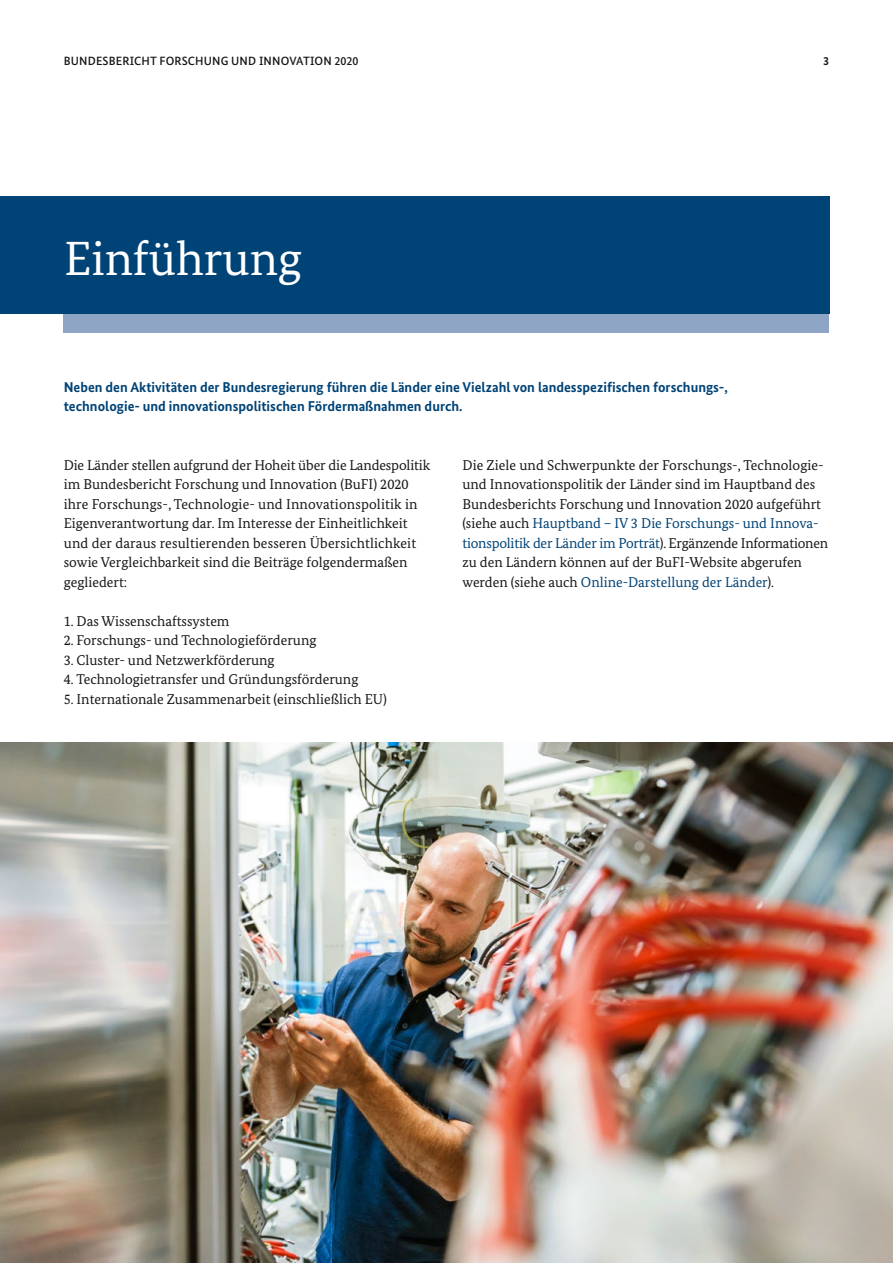
<style>
.page{position:relative;width:893px;height:1263px;background:#fff}
.page>*{position:absolute;margin:0;border:0;box-sizing:border-box;transform-origin:0 0}
.t1{font:48px "Bundes Serif";color:#fff}
.t2{font:14.25px/19.5px "Bundes Serif";color:#181716}
.t3{font:700 14.25px/19.5px "Bundes Sans";color:#004376}
.t4{font:500 12px "Bundes Sans";letter-spacing:.01em;color:#181716}
.t5{font:700 12px "Bundes Sans";color:#181716}
.s1{color:#004376}
</style>
<div class="page">
<div style="left:64px;top:314px;width:765px;height:19px;background:#8fa5c6"></div>
<div style="left:0;top:196px;width:829px;height:118px;background:#004376"></div>
<img style="left:0;top:742px;width:893px;height:521px">
<p class="t4" style="left:64px;top:53px;width:296px">BUNDESBERICHT FORSCHUNG UND INNOVATION 2020</p>
<p class="t5" style="left:823px;top:53px;width:7px">3</p>
<h1 class="t1" style="left:64px;top:229px;width:239px">Einführung</h1>
<p class="t3" style="left:64px;top:377px;width:666px">Neben den Aktivitäten der Bundesregierung führen die Länder eine Vielzahl von landesspezifischen forschungs-, technologie- und innovationspolitischen Fördermaßnahmen durch.</p>
<p class="t2" style="left:64px;top:455px;width:368px">Die Länder stellen aufgrund der Hoheit über die Landespolitik im Bundesbericht Forschung und Innovation (BuFI) 2020 ihre Forschungs-, Technologie- und Innovationspolitik in Eigenverantwortung dar. Im Interesse der Einheitlichkeit und der daraus resultierenden besseren Übersichtlichkeit sowie Vergleichbarkeit sind die Beiträge folgendermaßen gegliedert:</p>
<p class="t2" style="left:64px;top:611px;width:167px">1. Das Wissenschaftssystem</p>
<p class="t2" style="left:64px;top:630px;width:254px">2. Forschungs- und Technologieförderung</p>
<p class="t2" style="left:64px;top:650px;width:212px">3. Cluster- und Netzwerkförderung</p>
<p class="t2" style="left:64px;top:669px;width:296px">4. Technologietransfer und Gründungsförderung</p>
<p class="t2" style="left:64px;top:689px;width:325px">5. Internationale Zusammenarbeit (einschließlich EU)</p>
<p class="t2" style="left:462px;top:455px;width:367px">Die Ziele und Schwerpunkte der Forschungs-, Technologie&shy;und Innovationspolitik der Länder sind im Hauptband des Bundesberichts Forschung und Innovation 2020 aufgeführt (siehe auch <span class="s1">Hauptband – IV 3 Die Forschungs- und Innova&shy;tionspolitik der Länder im Porträt</span>). Ergänzende Informationen zu den Ländern können auf der BuFI-Website abgerufen werden (siehe auch <span class="s1">Online-Darstellung der Länder</span>).</p>
</div>
